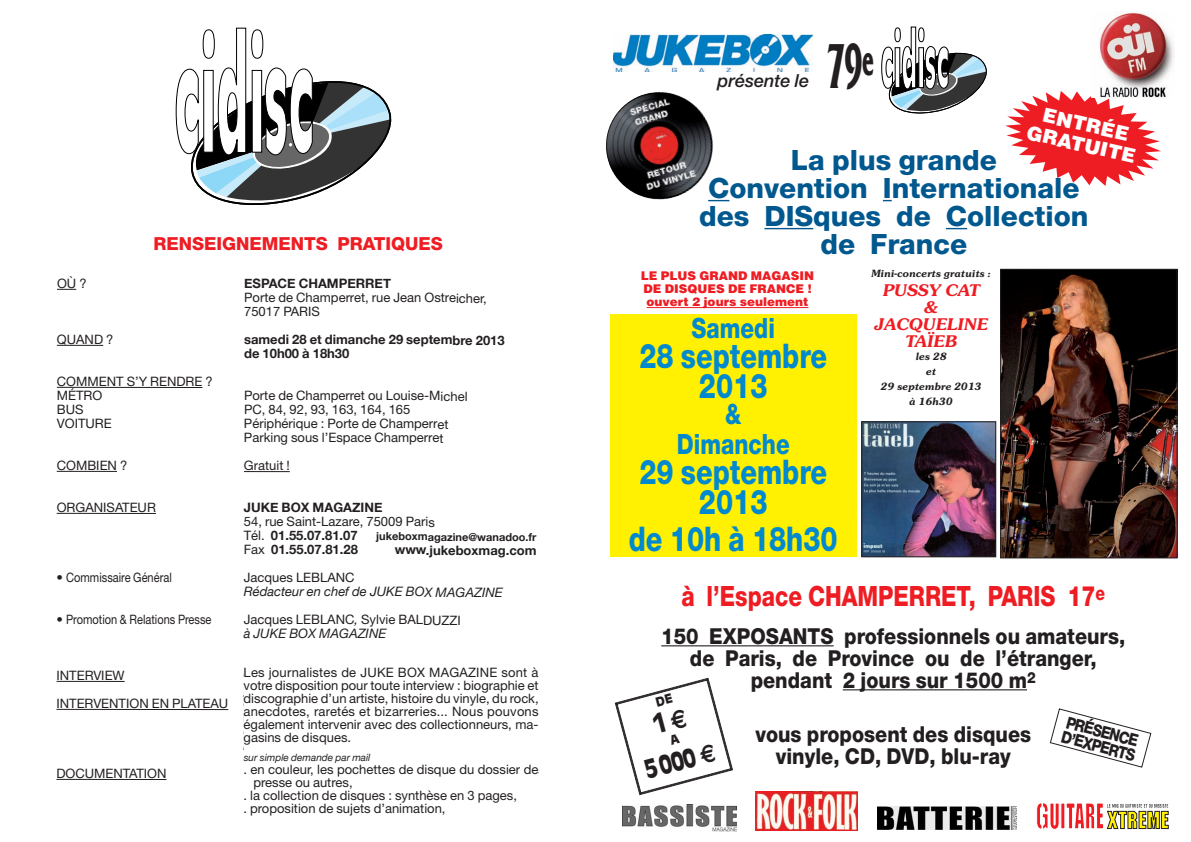
<style>
.page{position:relative;width:1191px;height:842px;background:#fff}
.page>*{position:absolute;margin:0;border:0;box-sizing:border-box;transform-origin:0 0}
.t1{font:700 66.7px "Friz Quadrata";color:#231f20;scale:.47 1}
.t2{font:800 34px/30px "Helvetica Neue";color:#0089cf;text-align:center;scale:.8 1}
.t3{font:800 28px/28px "Helvetica Neue";color:#00588e;text-align:center}
.t4{font:800 28px "Helvetica Neue";color:#ee1d23;scale:.8 1}
.t5{font:800 28px/30px "Helvetica Neue";color:#0089cf;text-align:center;scale:.8 1}
.t6{font:900 25.2px "Antique Olive";color:#231f20;scale:.8 1}
.t7{font:800 22px/22px "Helvetica Neue";color:#231f20;text-align:center;scale:.9 1}
.t8{font:900 19.5px/20.5px "Helvetica";color:#fff;text-align:center}
.t9{font:800 18px "Helvetica Neue";color:#ee1d23}
.t10{font:italic 500 18px "Helvetica Neue";color:#231f20}
.t11{font:800 16.8px/15.1px "Helvetica Neue";color:#231f20;scale:.85 1}
.t12{font:italic 600 16px/17px "Souvenir";color:#ee1d23;text-align:center}
.t13{font:13px/13px "Helvetica Neue";color:#231f20}
.t14{font:700 13px/13.9px "Helvetica Neue";color:#231f20}
.t15{font:13px/13.9px "Helvetica Neue";letter-spacing:.05em;color:#231f20}
.t16{font:italic 13px/14px "Helvetica Neue";color:#231f20}
.t17{font:13px "Helvetica Neue";letter-spacing:.035em;color:#231f20}
.t18{font:900 12px/13.1px "Helvetica";color:#ee1d23}
.t19{font:700 11px "Helvetica Neue";color:#231f20}
.t20{font:italic 600 10px/15px "Souvenir";color:#231f20;text-align:center}
.t21{font:italic 10px "Helvetica Neue";color:#231f20}
.s1{font-weight:700}
.s2{font-weight:400}
.s3{font-style:normal}
.s4{font-family:"Euro Sans";font-weight:700}
</style>
<div class="page">
<svg style="left:57px;top:289px;width:19px;height:1px"></svg>
<hr style="left:57px;top:345px;width:46px;height:1px;background:#231f20">
<hr style="left:57px;top:387px;width:145px;height:1px;background:#231f20">
<hr style="left:57px;top:471px;width:60px;height:1px;background:#231f20">
<hr style="left:244px;top:471px;width:46px;height:1px;background:#231f20">
<hr style="left:57px;top:513px;width:99px;height:1px;background:#231f20">
<hr style="left:57px;top:681px;width:68px;height:1px;background:#231f20">
<hr style="left:56px;top:709px;width:172px;height:1px;background:#231f20">
<hr style="left:56px;top:779px;width:110px;height:1px;background:#231f20">
<svg style="left:175px;top:27px;width:217px;height:178px"></svg>
<img style="left:613px;top:34px;width:199px;height:38px">
<svg style="left:881px;top:27px;width:106px;height:87px"></svg>
<img style="left:878px;top:806px;width:139px;height:23px">
<svg style="left:1036px;top:802px;width:132px;height:27px"></svg>
<img style="left:622px;top:804px;width:114px;height:28px">
<svg style="left:708px;top:200px;width:21px;height:1px"></svg>
<hr style="left:764px;top:228px;width:49px;height:1px;background:#00588e">
<svg style="left:946px;top:228px;width:21px;height:1px"></svg>
<hr style="left:661px;top:645px;width:172px;height:1px;background:#231f20">
<hr style="left:842px;top:689px;width:123px;height:1px;background:#231f20">
<hr style="left:966px;top:689px;width:61px;height:1px;background:#231f20">
<div style="left:610px;top:314px;width:246px;height:243px;background:#fff101"></div>
<img style="left:1002px;top:271px;width:173px;height:285px">
<div style="left:1000px;top:269px;width:177px;height:289px;border:1px solid #231f20"></div>
<svg style="left:1049px;top:708px;width:102px;height:60px"></svg>
<svg style="left:1005px;top:91px;width:156px;height:95px"></svg>
<hr style="left:646px;top:307px;width:162px;height:1px;background:#ee1d23">
<img style="left:669px;top:93px;width:23px;height:10px">
<img style="left:1091px;top:12px;width:82px;height:86px">
<img style="left:756px;top:791px;width:101px;height:39px">
<img style="left:863px;top:424px;width:131px;height:131px">
<div style="left:861px;top:422px;width:135px;height:135px;border:1px solid #231f20"></div>
<svg style="left:614px;top:677px;width:119px;height:118px"></svg>
<h3 class="t9" style="left:153px;top:237px;width:291px">RENSEIGNEMENTS PRATIQUES</h3>
<p class="t13" style="left:57px;top:278px;width:31px">OÙ ?</p>
<p class="t14" style="left:244px;top:276px;width:148px">ESPACE CHAMPERRET</p>
<p class="t13" style="left:244px;top:292px;width:244px;line-height:13.9px">Porte de Champerret, rue Jean Ostreicher,<br>75017 PARIS</p>
<p class="t13" style="left:57px;top:334px;width:58px">QUAND ?</p>
<p class="t14" style="left:244px;top:332px;width:262px">samedi 28 et dimanche 29 septembre 2013 de 10h00 à 18h30</p>
<p class="t13" style="left:57px;top:376px;width:157px;line-height:13.9px">COMMENT S’Y RENDRE ?<br>MÉTRO</p>
<p class="t13" style="left:244px;top:390px;width:225px">Porte de Champerret ou Louise-Michel</p>
<p class="t13" style="left:57px;top:404px;width:28px">BUS</p>
<p class="t13" style="left:244px;top:404px;width:168px">PC, 84, 92, 93, 163, 164, 165</p>
<p class="t13" style="left:57px;top:418px;width:56px">VOITURE</p>
<p class="t13" style="left:244px;top:418px;width:206px;line-height:14px">Périphérique : Porte de Champerret<br>Parking sous l’Espace Champerret</p>
<p class="t13" style="left:57px;top:460px;width:72px">COMBIEN ?</p>
<p class="t13" style="left:244px;top:460px;width:47px">Gratuit !</p>
<p class="t13" style="left:57px;top:502px;width:101px">ORGANISATEUR</p>
<p class="t14" style="left:244px;top:500px;width:140px">JUKE BOX MAGAZINE</p>
<p class="t13" style="left:244px;top:516px;width:192px;line-height:14px">54, rue Saint-Lazare, 75009 Paris<br>Tél. <span class="s1">01.55.07.81.07</span></p>
<p class="t19" style="left:376px;top:530px;width:162px">jukeboxmagazine@wanadoo.fr</p>
<p class="t14" style="left:244px;top:542px;width:116px"><span class="s2">Fax</span> 01.55.07.81.28</p>
<p class="t14" style="left:395px;top:543px;width:143px">www.jukeboxmag.com</p>
<p class="t13" style="left:57px;top:572px;width:117px">• Commissaire Général</p>
<p class="t13" style="left:244px;top:572px;width:112px">Jacques LEBLANC</p>
<p class="t16" style="left:244px;top:585px;width:260px">Rédacteur en chef de JUKE BOX MAGAZINE</p>
<p class="t13" style="left:57px;top:614px;width:156px">• Promotion &amp; Relations Presse</p>
<p class="t16" style="left:244px;top:612px;width:219px"><span class="s3">Jacques LEBLANC</span>, <span class="s3">Sylvie BALDUZZI </span>à JUKE BOX MAGAZINE</p>
<p class="t13" style="left:57px;top:670px;width:70px">INTERVIEW</p>
<p class="t15" style="left:244px;top:670px;width:296px">Collectionneurs, mageasinse de disques,</p>
<p class="t13" style="left:243px;top:684px;width:68px">journalistes</p>
<p class="t17" style="left:56px;top:699px;width:483px">INTERVENTION EN PLATEAU de JUKE BOX MAGAZINE, histoire du vinyle, du</p>
<p class="t13" style="left:243px;top:713px;width:296px">rock’n’roll, biographie et discographie, anecdotes</p>
<p class="t13" style="left:243px;top:726px;width:86px">et bizarreries...</p>
<p class="t13" style="left:56px;top:768px;width:112px">DOCUMENTATION</p>
<p class="t15" style="left:253px;top:768px;width:287px;text-indent:-10px">– Ektas de pochettes de vinyles rares avec leur cotation.</p>
<p class="t13" style="left:243px;top:667px;width:296px;text-align:justify">Les journalistes de JUKE BOX MAGAZINE sont à votre disposition pour toute interview : biographie et discographie d’un artiste, histoire du vinyle, du rock, anecdotes, raretés et bizarreries... Nous pouvons également intervenir avec des collectionneurs, ma&shy;gasins de disques.</p>
<p class="t21" style="left:244px;top:752px;width:128px">sur simple demande par mail</p>
<p class="t13" style="left:243px;top:764px;width:296px">. en couleur, les pochettes de disque du dossier de</p>
<p class="t13" style="left:253px;top:777px;width:101px">presse ou autres,</p>
<p class="t13" style="left:243px;top:790px;width:275px">. la collection de disques : synthèse en 3 pages,</p>
<p class="t13" style="left:243px;top:803px;width:204px">. proposition de sujets d’animation,</p>
<h3 class="t10" style="left:717px;top:74px;width:93px">présente le</h3>
<h1 class="t1" style="left:827px;top:26px;width:101px">79<sup>e</sup></h1>
<h3 class="t8" style="left:1034px;top:102px;width:112px;rotate:13deg">ENTRÉE<br>GRATUITE</h3>
<h3 class="t3" style="left:699px;top:148px;width:391px">La plus grande<br>Convention Internationale des DISques de Collection de France</h3>
<p class="t18" style="left:641px;top:270px;width:175px">LE PLUS GRAND MAGASIN<br>DE DISQUES DE FRANCE ! ouvert 2 jours seulement</p>
<h3 class="t5" style="left:691px;top:315px;width:106px">Samedi</h3>
<h2 class="t2" style="left:639px;top:343px;width:236px">28 septembre<br>2013</h2>
<h3 class="t5" style="left:677px;top:402px;width:143px">&amp;<br>Dimanche</h3>
<h2 class="t2" style="left:639px;top:460px;width:236px">29 septembre<br>2013</h2>
<h2 class="t2" style="left:629px;top:527px;width:263px">de 10h à 18h30</h2>
<p class="t20" style="left:870px;top:266px;width:121px">Mini-concerts gratuits :</p>
<p class="t12" style="left:874px;top:282px;width:115px">PUSSY CAT &amp;<br>JACQUELINE<br>TAÏEB</p>
<p class="t20" style="left:880px;top:349px;width:102px">les 28<br>et<br>29 septembre 2013 à 16h30</p>
<h3 class="t4" style="left:681px;top:586px;width:531px">à l’Espace CHAMPERRET, PARIS 17<sup>e</sup></h3>
<h3 class="t7" style="left:661px;top:627px;width:517px">150 EXPOSANTS professionnels ou amateurs, de Paris, de Province ou de l’étranger, pendant 2 jours sur 1500 m<sup>2</sup></h3>
<h3 class="t7" style="left:755px;top:725px;width:308px">vous proposent des disques vinyle, CD, DVD, blu-ray</h3>
<p class="t11" style="left:1067px;top:716px;width:91px;rotate:15deg">PRÉSENCE<br>D’EXPERTS</p>
<h3 class="t6" style="left:643px;top:760px;width:92px;rotate:-15deg">5000 <span class="s4">€</span></h3>
</div>
